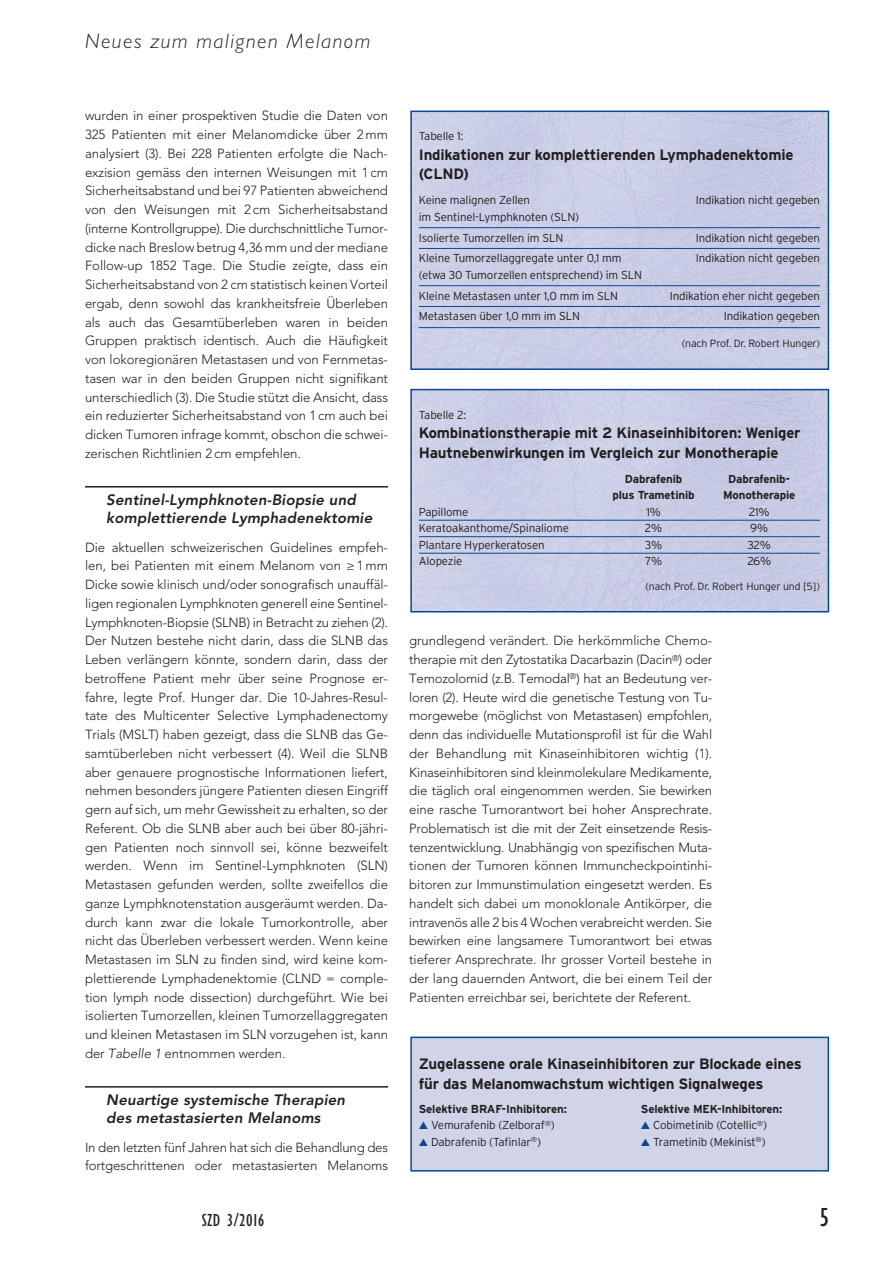
<style>
.page{position:relative;width:893px;height:1263px;background:#fff}
.page>*{position:absolute;margin:0;border:0;box-sizing:border-box;transform-origin:0 0}
.t1{font:condensed 27px "M Gill Sans";color:#231f20}
.t2{font:italic 300 21px "M Gill Sans";letter-spacing:.075em;color:#231f20}
.t3{font:condensed 18px "M Gill Sans";letter-spacing:.015em;color:#231f20}
.t4{font:700 15px/19.5px "Interstate";letter-spacing:-.015em;color:#231f20}
.t5{font:italic 800 15px/18.8px "Avenir";letter-spacing:.01em;color:#231f20}
.t6{font:300 13.2px/18.8px "Avenir";letter-spacing:-.005em;color:#231f20;text-align:justify}
.t7{font:300 11.55px/20.7px "Interstate";letter-spacing:-.015em;color:#231f20}
.t8{font:700 11.55px "Interstate";letter-spacing:-.015em;color:#231f20}
.t9{font:300 10.5px "Interstate";letter-spacing:-.015em;color:#231f20}
.s1{font-style:italic}
.s2{color:#094694}
</style>
<div class="page">
<hr style="left:85px;top:486px;width:303px;height:1px;background:#231f20">
<hr style="left:85px;top:1086px;width:303px;height:1px;background:#231f20">
<img style="left:413px;top:392px;width:413px;height:217px">
<div style="left:410px;top:389px;width:419px;height:223px;border:2px solid #094694"></div>
<hr style="left:419px;top:520px;width:401px;height:1px;background:#094694">
<hr style="left:419px;top:536px;width:401px;height:1px;background:#094694">
<hr style="left:419px;top:553px;width:401px;height:1px;background:#094694">
<div style="left:413px;top:114px;width:413px;height:253px;background:#c9cde5"></div>
<div style="left:410px;top:111px;width:419px;height:259px;border:2px solid #094694"></div>
<hr style="left:419px;top:227px;width:401px;height:1px;background:#094694">
<hr style="left:419px;top:248px;width:401px;height:1px;background:#094694">
<hr style="left:419px;top:285px;width:401px;height:1px;background:#094694">
<hr style="left:419px;top:306px;width:401px;height:1px;background:#094694">
<hr style="left:419px;top:327px;width:401px;height:1px;background:#094694">
<div style="left:412px;top:1038px;width:416px;height:132px;background:#d1d3e8"></div>
<div style="left:410px;top:1036px;width:419px;height:135px;border:2px solid #094694"></div>
<h2 class="t2" style="left:85px;top:29px;width:287px">Neues zum malignen Melanom</h2>
<p class="t6" style="left:85px;top:106px;width:304px">wurden in einer prospektiven Studie die Daten von 325 Patienten mit einer Melanomdicke über 2 mm analysiert (3). Bei 228 Patienten erfolgte die Nach&shy;exzision gemäss den internen Weisungen mit 1 cm Sicherheitsabstand und bei 97 Patienten abweichend von den Weisungen mit 2 cm Sicherheitsabstand (interne Kontrollgruppe). Die durchschnittliche Tumor&shy;dicke nach Breslow betrug 4,36 mm und der mediane Follow-up 1852 Tage. Die Studie zeigte, dass ein Sicherheitsabstand von 2 cm statistisch keinen Vorteil ergab, denn sowohl das krankheitsfreie Überleben als auch das Gesamtüberleben waren in beiden Gruppen praktisch identisch. Auch die Häufigkeit von lokoregionären Metastasen und von Fernmetas&shy;tasen war in den beiden Gruppen nicht signifikant unterschiedlich (3). Die Studie stützt die Ansicht, dass ein reduzierter Sicherheitsabstand von 1 cm auch bei dicken Tumoren infrage kommt, obschon die schwei&shy;zerischen Richtlinien 2 cm empfehlen.</p>
<p class="t5" style="left:106px;top:490px;width:268px">Sentinel-Lymphknoten-Biopsie und komplettierende Lymphadenektomie</p>
<p class="t6" style="left:85px;top:538px;width:304px">Die aktuellen schweizerischen Guidelines empfeh&shy;len, bei Patienten mit einem Melanom von ≥1 mm Dicke sowie klinisch und/oder sonografisch unauffäl&shy;ligen regionalen Lymphknoten generell eine Sentinel-Lymphknoten-Biopsie (SLNB) in Betracht zu ziehen (2).<br>Der Nutzen bestehe nicht darin, dass die SLNB das Leben verlängern könnte, sondern darin, dass der betroffene Patient mehr über seine Prognose er&shy;fahre, legte Prof. Hunger dar. Die 10-Jahres-Resul&shy;tate des Multicenter Selective Lymphadenectomy Trials (MSLT) haben gezeigt, dass die SLNB das Ge&shy;samtüberleben nicht verbessert (4). Weil die SLNB aber genauere prognostische Informationen liefert, nehmen besonders jüngere Patienten diesen Eingriff gern auf sich, um mehr Gewissheit zu erhalten, so der Referent. Ob die SLNB aber auch bei über 80-jähri&shy;gen Patienten noch sinnvoll sei, könne bezweifelt werden. Wenn im Sentinel-Lymphknoten (SLN)<br>Metastasen gefunden werden, sollte zweifellos die ganze Lymphknotenstation ausgeräumt werden. Da&shy;durch kann zwar die lokale Tumorkontrolle, aber nicht das Überleben verbessert werden. Wenn keine Metastasen im SLN zu finden sind, wird keine kom&shy;plettierende Lymphadenektomie (CLND = comple&shy;tion lymph node dissection) durchgeführt. Wie bei isolierten Tumorzellen, kleinen Tumorzellaggregaten und kleinen Metastasen im SLN vorzugehen ist, kann der <span class="s1">Tabelle 1</span> entnommen werden.</p>
<p class="t5" style="left:106px;top:1090px;width:240px">Neuartige systemische Therapien des metastasierten Melanoms</p>
<p class="t6" style="left:85px;top:1138px;width:304px">In den letzten fünf Jahren hat sich die Behandlung des fortgeschrittenen oder metastasierten Melanoms</p>
<p class="t7" style="left:419px;top:126px;width:46px">Tabelle 1:</p>
<p class="t4" style="left:419px;top:145px;width:376px">Indikationen zur komplettierenden Lymphadenektomie (CLND)</p>
<p class="t7" style="left:419px;top:190px;width:113px">Keine malignen Zellen</p>
<p class="t7" style="left:696px;top:190px;width:126px">Indikation nicht gegeben</p>
<p class="t7" style="left:419px;top:206px;width:162px">im Sentinel-Lymphknoten (SLN)<br>Isolierte Tumorzellen im SLN</p>
<p class="t7" style="left:696px;top:227px;width:126px">Indikation nicht gegeben</p>
<p class="t7" style="left:419px;top:248px;width:204px">Kleine Tumorzellaggregate unter 0,1 mm</p>
<p class="t7" style="left:696px;top:248px;width:126px">Indikation nicht gegeben</p>
<p class="t7" style="left:419px;top:264px;width:225px">(etwa 30 Tumorzellen entsprechend) im SLN<br>Kleine Metastasen unter 1,0 mm im SLN</p>
<p class="t7" style="left:670px;top:285px;width:152px">Indikation eher nicht gegeben</p>
<p class="t7" style="left:419px;top:306px;width:163px">Metastasen über 1,0 mm im SLN</p>
<p class="t7" style="left:724px;top:306px;width:98px">Indikation gegeben</p>
<p class="t9" style="left:682px;top:337px;width:140px">(nach Prof. Dr. Robert Hunger)</p>
<p class="t7" style="left:419px;top:404px;width:49px">Tabelle 2:</p>
<p class="t4" style="left:419px;top:423px;width:383px">Kombinationstherapie mit 2 Kinaseinhibitoren: Weniger<br>Hautnebenwirkungen im Vergleich zur Monotherapie</p>
<p class="t8" style="left:625px;top:472px;width:59px">Dabrafenib</p>
<p class="t8" style="left:728px;top:472px;width:63px">Dabrafenib-</p>
<p class="t8" style="left:612px;top:488px;width:84px">plus Trametinib</p>
<p class="t8" style="left:723px;top:488px;width:74px">Monotherapie</p>
<p class="t7" style="left:419px;top:501px;width:51px">Papillome</p>
<p class="t7" style="left:646px;top:501px;width:16px">1%</p>
<p class="t7" style="left:749px;top:501px;width:22px">21%</p>
<p class="t7" style="left:419px;top:518px;width:152px">Keratoakanthome/Spinaliome</p>
<p class="t7" style="left:645px;top:518px;width:19px">2%</p>
<p class="t7" style="left:750px;top:518px;width:20px">9%</p>
<p class="t7" style="left:419px;top:534px;width:127px">Plantare Hyperkeratosen</p>
<p class="t7" style="left:645px;top:534px;width:19px">3%</p>
<p class="t7" style="left:747px;top:534px;width:25px">32%</p>
<p class="t7" style="left:419px;top:551px;width:45px">Alopezie</p>
<p class="t7" style="left:645px;top:551px;width:19px">7%</p>
<p class="t7" style="left:747px;top:551px;width:25px">26%</p>
<p class="t9" style="left:646px;top:580px;width:176px">(nach Prof. Dr. Robert Hunger und [5])</p>
<p class="t6" style="left:409px;top:631px;width:304px">grundlegend verändert. Die herkömmliche Chemo&shy;therapie mit den Zytostatika Dacarbazin (Dacin<sup>®</sup>) oder Temozolomid (z.B. Temodal<sup>®</sup>) hat an Bedeutung ver&shy;loren (2). Heute wird die genetische Testung von Tu&shy;morgewebe (möglichst von Metastasen) empfohlen, denn das individuelle Mutationsprofil ist für die Wahl der Behandlung mit Kinaseinhibitoren wichtig (1).<br>Kinaseinhibitoren sind kleinmolekulare Medikamente, die täglich oral eingenommen werden. Sie bewirken eine rasche Tumorantwort bei hoher Ansprechrate.<br>Problematisch ist die mit der Zeit einsetzende Resis&shy;tenzentwicklung. Unabhängig von spezifischen Muta&shy;tionen der Tumoren können Immuncheckpointinhi&shy;bitoren zur Immunstimulation eingesetzt werden. Es handelt sich dabei um monoklonale Antikörper, die intravenös alle 2 bis 4 Wochen verabreicht werden. Sie bewirken eine langsamere Tumorantwort bei etwas tieferer Ansprechrate. Ihr grosser Vorteil bestehe in der lang dauernden Antwort, die bei einem Teil der Patienten erreichbar sei, berichtete der Referent.</p>
<p class="t4" style="left:419px;top:1054px;width:384px">Zugelassene orale Kinaseinhibitoren zur Blockade eines für das Melanomwachstum wichtigen Signalweges</p>
<p class="t8" style="left:419px;top:1102px;width:150px">Selektive BRAF-Inhibitoren:</p>
<p class="t7" style="left:419px;top:1115px;width:138px"><span class="s2">▲</span> Vemurafenib (Zelboraf<sup>®</sup>)</p>
<p class="t7" style="left:419px;top:1131px;width:124px"><span class="s2">▲</span> Dabrafenib (Tafinlar<sup>®</sup>)</p>
<p class="t8" style="left:641px;top:1102px;width:143px">Selektive MEK-Inhibitoren:</p>
<p class="t7" style="left:641px;top:1115px;width:128px"><span class="s2">▲</span> Cobimetinib (Cotellic<sup>®</sup>)</p>
<p class="t7" style="left:641px;top:1131px;width:126px"><span class="s2">▲</span> Trametinib (Mekinist<sup>®</sup>)</p>
<h3 class="t3" style="left:202px;top:1209px;width:64px">SZD 3/2016</h3>
<h1 class="t1" style="left:819px;top:1201px;width:11px">5</h1>
</div>
